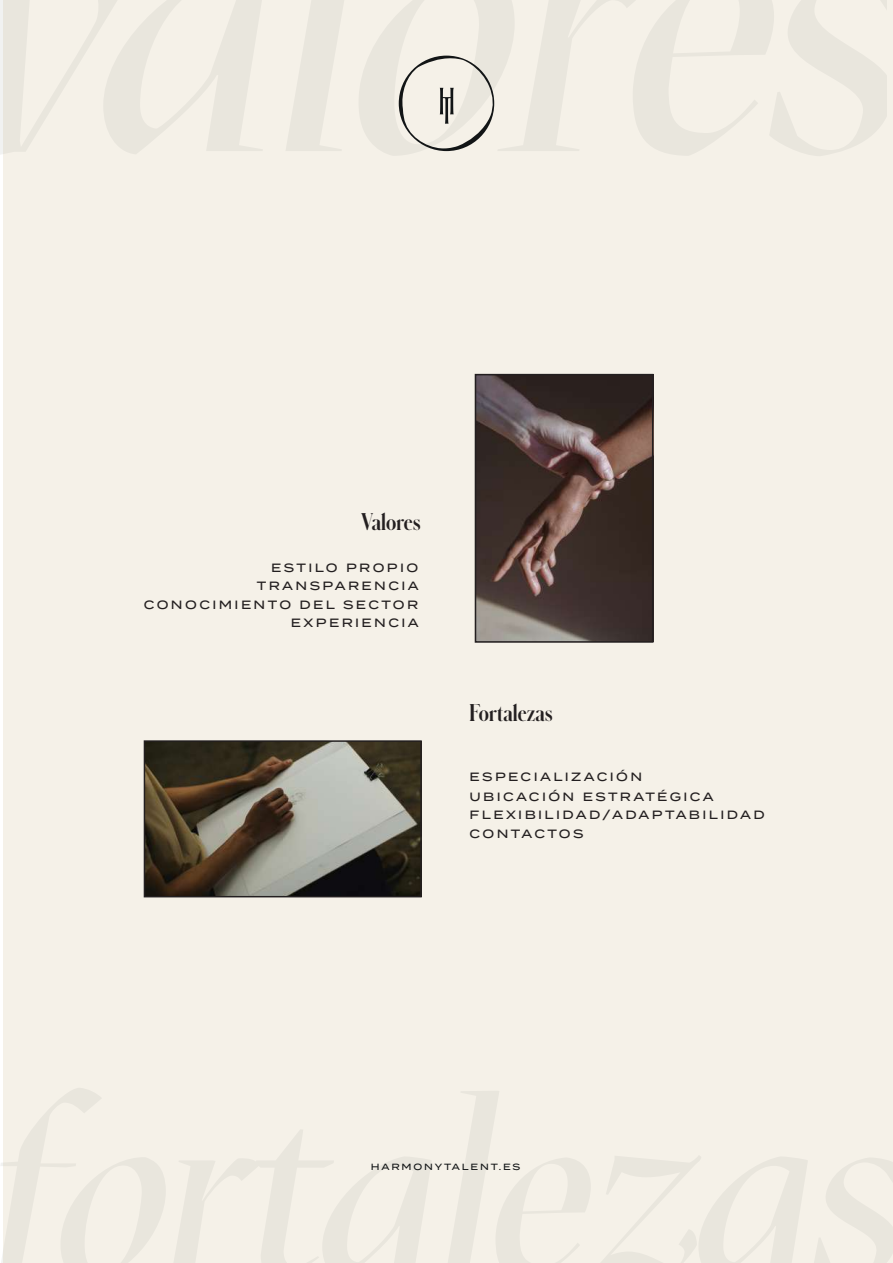
<style>
.page{position:relative;width:893px;height:1263px;background:#fff}
.page>*{position:absolute;margin:0;border:0;box-sizing:border-box;transform-origin:0 0}
.t1{font:22.5px "Schnyder Cond M Bold";color:#231f20}
.t2{font:500 12px/18.5px "Termina";letter-spacing:.2em;color:#231f20;text-align:right}
.t3{font:500 9px "Termina";letter-spacing:.2em;color:#121516}
</style>
<div class="page">
<div style="left:4px;top:0;width:889px;height:1262px;background:#f5f1e8"></div>
<svg style="left:399px;top:56px;width:95px;height:95px"></svg>
<img style="left:146px;top:742px;width:274px;height:153px">
<div style="left:144px;top:740px;width:278px;height:157px;border:1px solid #231f20"></div>
<img style="left:478px;top:377px;width:172px;height:263px">
<div style="left:475px;top:374px;width:178px;height:269px;border:2px solid #231f20"></div>
<h1 class="t1" style="left:361px;top:506px;width:61px">Valores</h1>
<p class="t2" style="left:271px;top:558px;width:149px">ESTILO PROPIO</p>
<p class="t2" style="left:144px;top:576px;width:276px">TRANSPARENCIA<br>CONOCIMIENTO DEL SECTOR</p>
<p class="t2" style="left:291px;top:613px;width:129px">EXPERIENCIA</p>
<h1 class="t1" style="left:470px;top:698px;width:85px">Fortalezas</h1>
<p class="t2" style="left:470px;top:768px;width:174px">ESPECIALIZACIÓN</p>
<p class="t2" style="left:470px;top:806px;width:297px;text-align:left">FLEXIBILIDAD/ADAPTABILIDAD<br>CONTACTOS</p>
<p class="t2" style="left:470px;top:787px;width:246px">UBICACIÓN ESTRATÉGICA</p>
<p class="t3" style="left:371px;top:1160px;width:151px">HARMONYTALENT.ES</p>
</div>
